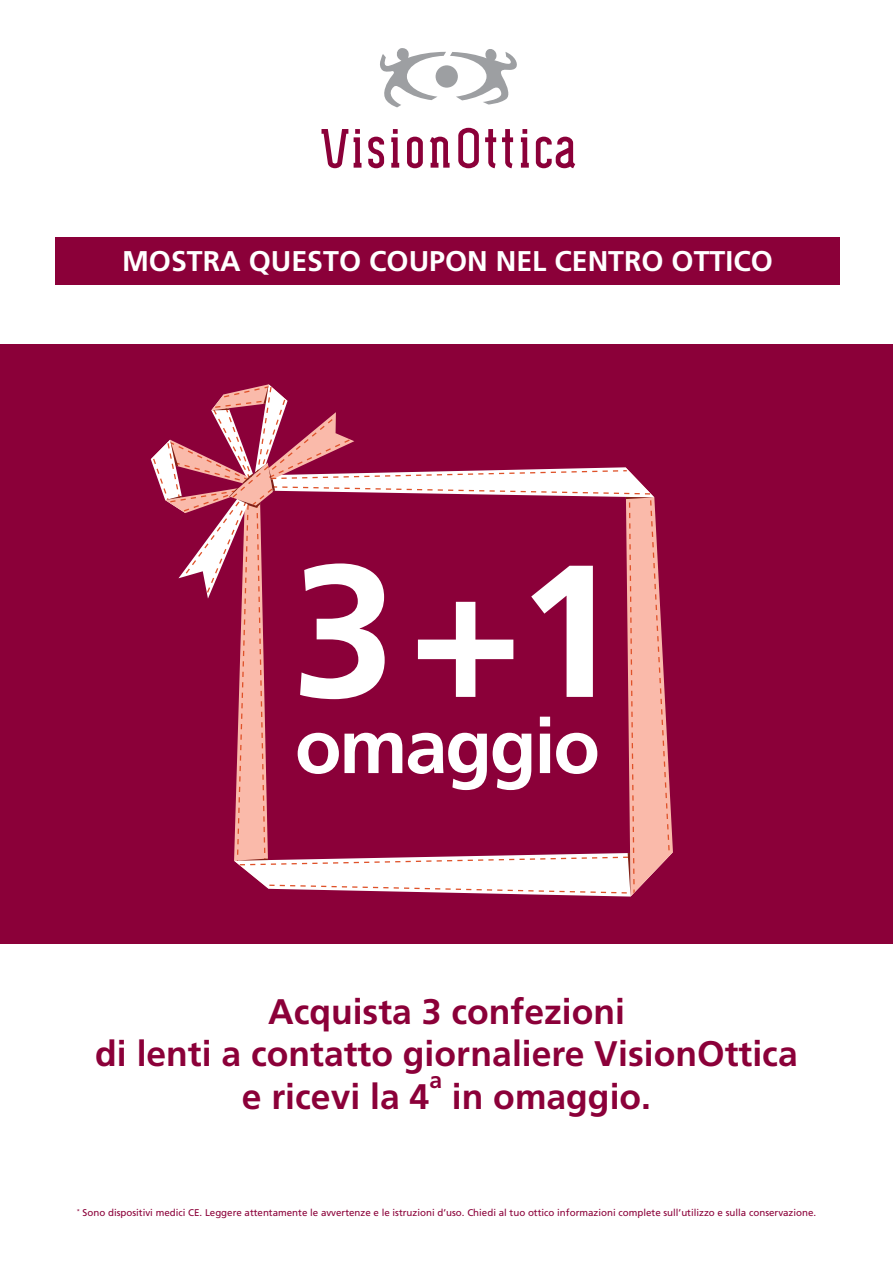
<style>
.page{position:relative;width:893px;height:1263px;background:#fff}
.page>*{position:absolute;margin:0;border:0;box-sizing:border-box;transform-origin:0 0}
.t1{font:700 35.55px "Frutiger";color:#8b0039}
.t2{font:700 28.5px "Frutiger";color:#fff}
.t3{font:700 22.8px "Frutiger";color:#8b0039}
.t4{font:9.75px "Frutiger";color:#8b0039}
</style>
<div class="page">
<div style="left:0;top:344px;width:893px;height:600px;background:#8b0039"></div>
<svg style="left:380px;top:48px;width:137px;height:59px"></svg>
<svg style="left:321px;top:128px;width:254px;height:40px"></svg>
<div style="left:55px;top:237px;width:785px;height:47px;background:#8b0039"></div>
<svg style="left:151px;top:384px;width:522px;height:512px"></svg>
<p class="t2" style="left:122px;top:245px;width:652px">MOSTRA QUESTO COUPON NEL CENTRO OTTICO</p>
<p class="t1" style="left:268px;top:990px;width:358px">Acquista 3 confezioni</p>
<p class="t1" style="left:95px;top:1033px;width:704px">di lenti a contatto giornaliere VisionOttica</p>
<p class="t1" style="left:242px;top:1075px;width:189px">e ricevi la 4</p>
<p class="t3" style="left:429px;top:1067px;width:14px">a</p>
<p class="t1" style="left:452px;top:1075px;width:201px">in omaggio.</p>
<p class="t4" style="left:77px;top:1207px;width:741px"><sup>*</sup> Sono dispositivi medici CE. Leggere attentamente le avvertenze e le istruzioni d’uso. Chiedi al tuo ottico informazioni complete sull’utilizzo e sulla conservazione.</p>
</div>
